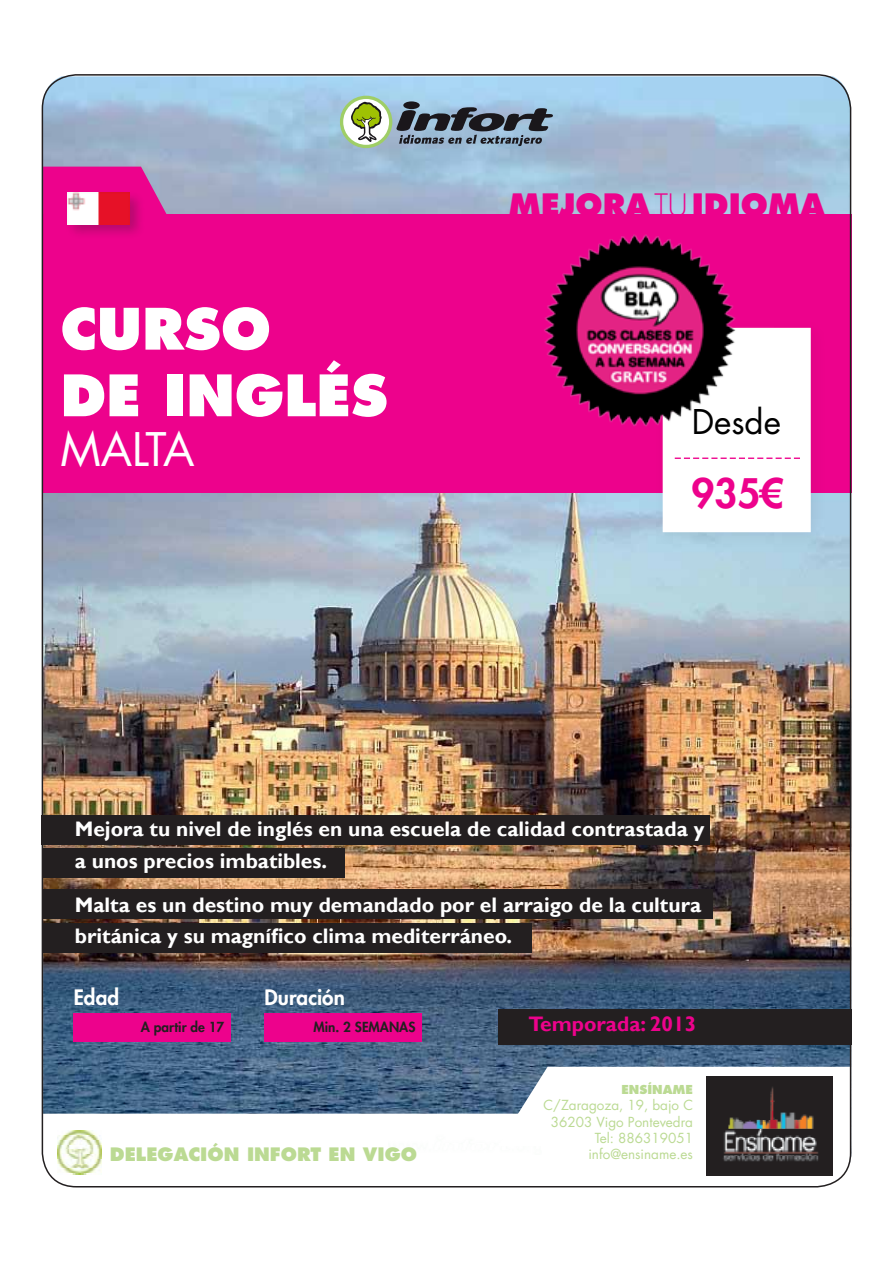
<style>
.page{position:relative;width:893px;height:1263px;background:#fff}
.page>*{position:absolute;margin:0;border:0;box-sizing:border-box;transform-origin:0 0}
.t1{font:800 55.5px/66.6px "Futura LT";color:#fff}
.t2{font:45px "Futura LT";letter-spacing:-.04em;color:#fff}
.t3{font:800 39.6px "Futura LT";color:#ed028c}
.t4{font:33.15px "Futura LT";color:#000}
.t5{font:800 30px "Futura LT";color:#ed028c}
.t6{font:700 21px/31.5px "Gill Sans";color:#fff}
.t7{font:700 21px "Gill Sans";color:#ed028c}
.t8{font:800 20.7px "Futura LT";color:#fff}
.t9{font:800 18px "Futura LT";color:#bbda93}
.t10{font:13.5px "Futura LT";color:#bbda93}
.t11{font:800 13.5px "Futura LT";color:#231f20}
.t12{font:800 12px "Futura LT";color:#bbda93}
.s1{font-weight:300}
</style>
<div class="page">
<img style="left:45px;top:493px;width:803px;height:621px">
<img style="left:43px;top:76px;width:808px;height:138px">
<div style="left:42px;top:214px;width:809px;height:279px;background:#ed028c"></div>
<div style="left:42px;top:815px;width:668px;height:29px;background:#231f20"></div>
<div style="left:43px;top:848px;width:301px;height:29px;background:#231f20"></div>
<div style="left:43px;top:923px;width:488px;height:30px;background:#231f20"></div>
<div style="left:43px;top:889px;width:669px;height:30px;background:#231f20"></div>
<div style="left:74px;top:1013px;width:157px;height:28px;background:#ed028c"></div>
<div style="left:265px;top:1013px;width:157px;height:28px;background:#ed028c"></div>
<svg style="left:45px;top:167px;width:153px;height:47px;background:#cf45a1"></svg>
<div style="left:65px;top:190px;width:80px;height:49px;background:#231f20;opacity:.27"></div>
<img style="left:68px;top:193px;width:62px;height:31px">
<div style="left:651px;top:316px;width:177px;height:233px;background:#231f20;opacity:.08"></div>
<div style="left:663px;top:328px;width:148px;height:204px;background:#fff"></div>
<img style="left:544px;top:234px;width:230px;height:195px">
<div style="left:340px;top:96px;width:52px;height:52px;background:#9fce66;border-radius:50%"></div>
<div style="left:343px;top:99px;width:46px;height:46px;background:#fff;border-radius:50%"></div>
<svg style="left:351px;top:102px;width:31px;height:40px"></svg>
<div style="left:403px;top:101px;width:17px;height:8px;background:#1a171b;border-radius:50%"></div>
<svg style="left:396px;top:107px;width:157px;height:39px;background:#678"></svg>
<img style="left:57px;top:1131px;width:45px;height:44px">
<svg style="left:497px;top:1067px;width:351px;height:79px"></svg>
<img style="left:706px;top:1076px;width:126px;height:99px">
<div style="left:498px;top:1009px;width:353px;height:36px;background:#231f20"></div>
<h1 class="t1" style="left:60px;top:296px;width:329px">CURSO<br>DE INGLÉS</h1>
<h2 class="t2" style="left:60px;top:420px;width:136px">MALTA</h2>
<h3 class="t5" style="left:508px;top:185px;width:318px">MEJORA <span class="s1">TU</span>IDIOMA</h3>
<h3 class="t4" style="left:692px;top:401px;width:91px">Desde</h3>
<h3 class="t3" style="left:692px;top:467px;width:93px">935€</h3>
<p class="t6" style="left:75px;top:814px;width:631px">Mejora tu nivel de inglés en una escuela de calidad contrastada y a unos precios imbatibles.</p>
<p class="t6" style="left:75px;top:890px;width:628px">Malta es un destino muy demandado por el arraigo de la cultura británica y su magnífico clima mediterráneo.</p>
<p class="t8" style="left:74px;top:983px;width:47px">Edad</p>
<p class="t8" style="left:265px;top:983px;width:82px">Duración</p>
<p class="t11" style="left:141px;top:1018px;width:85px">A partir de 17</p>
<p class="t11" style="left:313px;top:1018px;width:104px">Min. 2 SEMANAS</p>
<p class="t7" style="left:528px;top:1011px;width:169px">Temporada: 2013</p>
<p class="t9" style="left:110px;top:1143px;width:309px">DELEGACIÓN INFORT EN VIGO</p>
<p class="t12" style="left:621px;top:1082px;width:73px">ENSÍNAME</p>
<p class="t10" style="left:544px;top:1097px;width:151px">C/Zaragoza, 19, bajo C</p>
<p class="t10" style="left:551px;top:1113px;width:144px">36203 Vigo Pontevedra</p>
<p class="t10" style="left:595px;top:1129px;width:100px">Tel: 886319051</p>
<p class="t10" style="left:588px;top:1145px;width:106px">info@ensiname.es</p>
</div>
